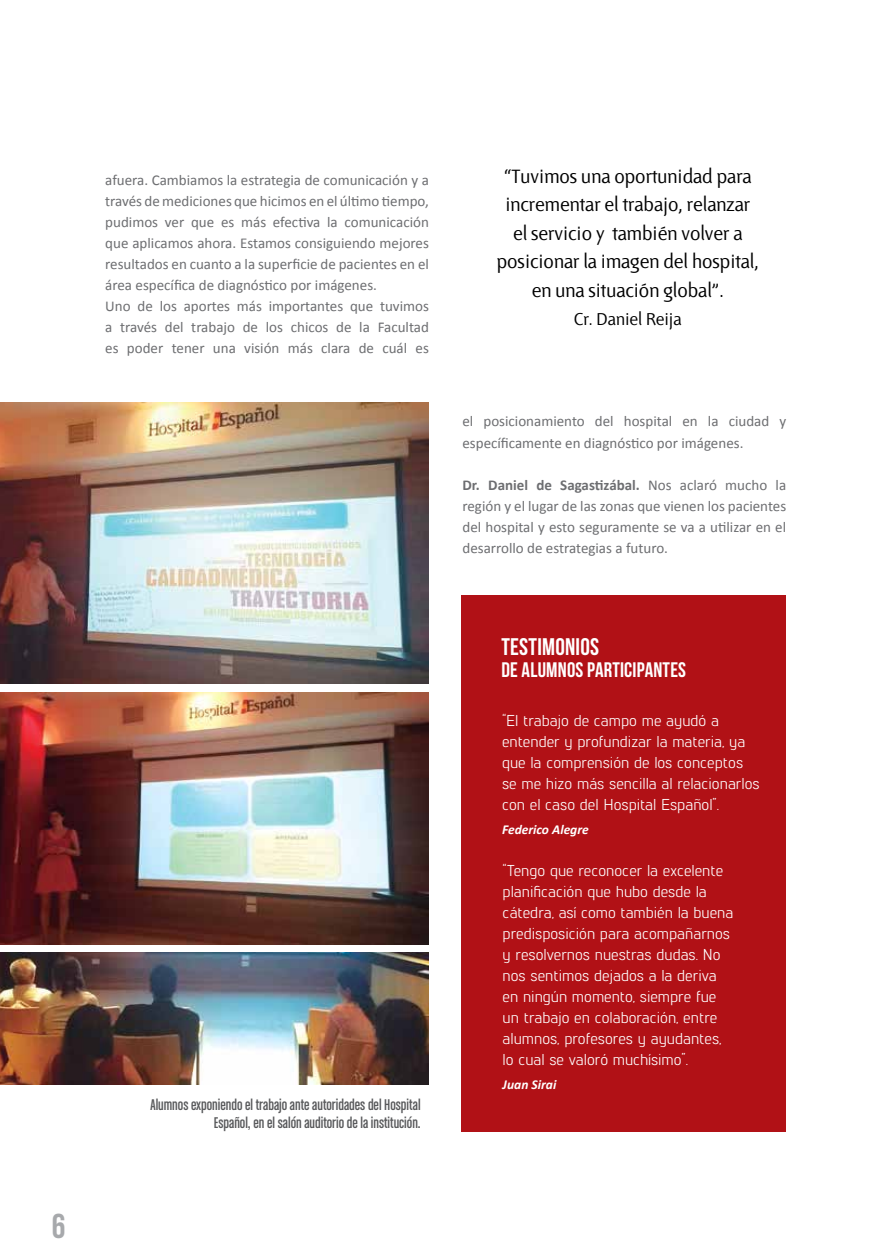
<style>
.page{position:relative;width:892px;height:1260px;background:#fff}
.page>*{position:absolute;margin:0;border:0;box-sizing:border-box;transform-origin:0 0}
.t1{font:34.5px "Bebas Neue";color:#a7a9ac}
.t2{font:24px "Bebas Neue";color:#fff}
.t3{font:21px/28.5px "Fontana Texto Kern";color:#000;text-align:center}
.t4{font:21px "Bebas Neue";color:#fff}
.t5{font:18.75px "Fontana Texto Kern";color:#000}
.t6{font:16.5px/18px "Chalet Comprime Cologne Sixty";color:#58595b;text-align:right}
.t7{font:15.75px/21px "Lintel";color:#fff}
.t8{font:15px/21px "Calibri";color:#6d6e71}
.t9{font:italic 700 13.5px "Calibri";color:#fff}
.s1{font-weight:700}
</style>
<div class="page">
<div style="left:461px;top:595px;width:324px;height:537px;background:#b11116"></div>
<img style="left:0;top:692px;width:428px;height:252px">
<img style="left:0;top:403px;width:428px;height:280px">
<img style="left:0;top:953px;width:428px;height:132px">
<h1 class="t1" style="left:52px;top:1207px;width:15px">6</h1>
<p class="t8" style="left:105px;top:170px;width:325px">afuera. Cambiamos la estrategia de comunicación y a través de mediciones que hicimos en el último tiempo, pudimos ver que es más efectiva la comunicación que aplicamos ahora. Estamos consiguiendo mejores resultados en cuanto a la superficie de pacientes en el área específica de diagnóstico por imágenes.<br>Uno de los aportes más importantes que tuvimos a través del trabajo de los chicos de la Facultad es poder tener una visión más clara de cuál es</p>
<p class="t6" style="left:150px;top:1096px;width:271px">Alumnos exponiendo el trabajo ante autoridades del Hospital<br>Español, en el salón auditorio de la institución.</p>
<h3 class="t3" style="left:496px;top:163px;width:263px">“Tuvimos una oportunidad para incrementar el trabajo, relanzar el servicio y también volver a posicionar la imagen del hospital, en una situación global”.</h3>
<p class="t5" style="left:574px;top:311px;width:109px">Cr. Daniel Reija</p>
<p class="t8" style="left:462px;top:411px;width:325px">el posicionamiento del hospital en la ciudad y específicamente en diagnóstico por imágenes.</p>
<p class="t8" style="left:462px;top:474px;width:325px;text-align:justify"><span class="s1">Dr. Daniel de Sagastizábal.</span> Nos aclaró mucho la región y el lugar de las zonas que vienen los pacientes del hospital y esto seguramente se va a utilizar en el desarrollo de estrategias a futuro.</p>
<h2 class="t2" style="left:501px;top:633px;width:64px">TESTIMONIOS</h2>
<h3 class="t4" style="left:501px;top:658px;width:95px">DE ALUMNOS PARTICIPANT</h3>
<h3 class="t4" style="left:670px;top:658px;width:16px">ES</h3>
<p class="t7" style="left:502px;top:709px;width:259px">“El trabajo de campo me ayudó a entender y profundizar la materia, ya que la comprensión de los conceptos se me hizo más sencilla al relacionarlos con el caso del Hospital Español”.</p>
<p class="t9" style="left:502px;top:821px;width:88px">Federico Alegre</p>
<p class="t7" style="left:502px;top:859px;width:232px">“Tengo que reconocer la excelente planificación que hubo desde la cátedra, así como también la buena predisposición para acompañarnos y resolvernos nuestras dudas. N o nos sentimos dejados a la deriva en ningún momento, siempre fue un trabajo en colaboración, entre alumnos, profesores y ayudantes, lo cual se valoró muchísimo”.</p>
<p class="t9" style="left:502px;top:1076px;width:55px">Juan Sirai</p>
</div>
